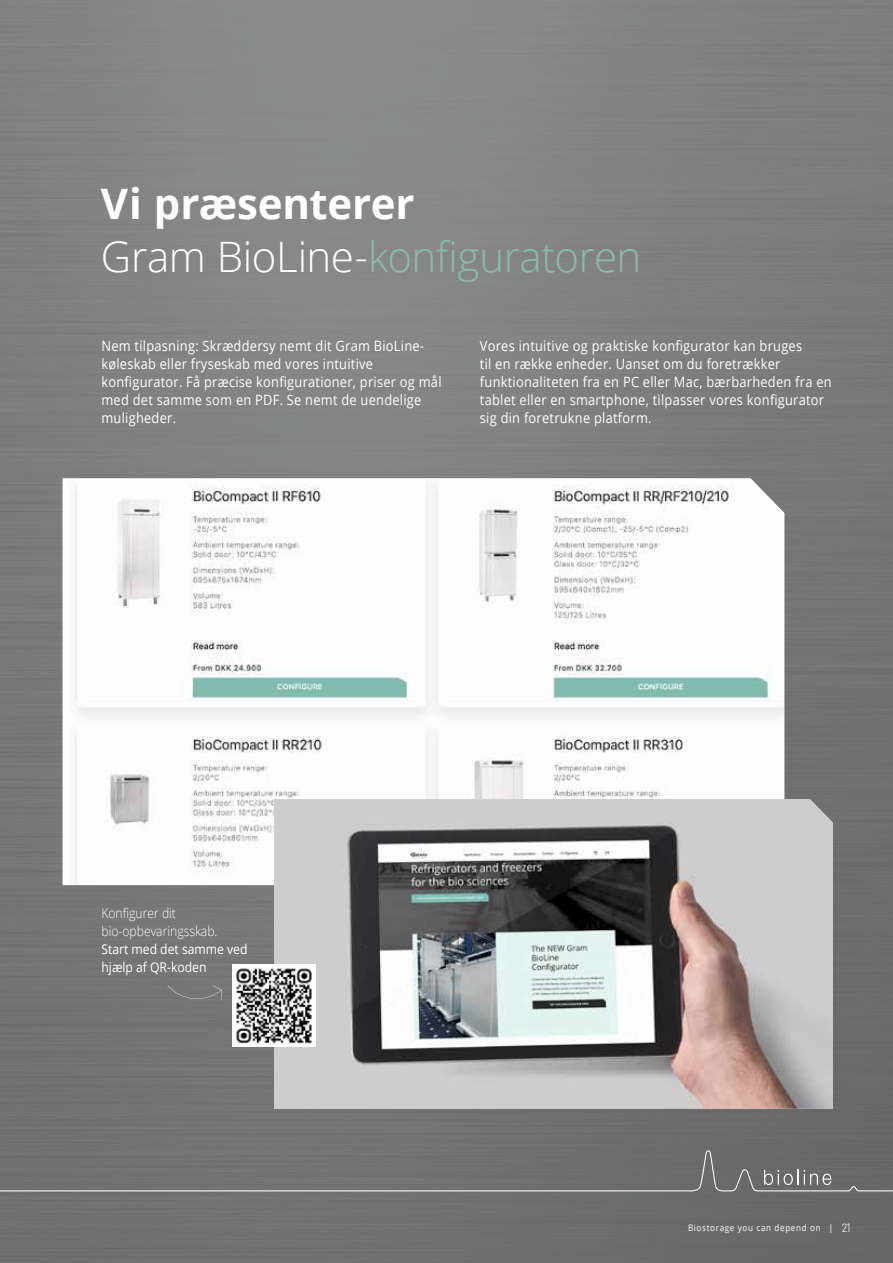
<style>
.page{position:relative;width:893px;height:1263px;background:#fff}
.page>*{position:absolute;margin:0;border:0;box-sizing:border-box;transform-origin:0 0}
.t1{font:300 42px/52.5px "Open Sans";letter-spacing:-.01em;color:#88bcac}
.t2{font:14.25px/18px "Open Sans";letter-spacing:.02em;color:#fff;scale:.9 1}
.t3{font:13.5px/18px "Open Sans";color:#fff;scale:.9 1}
.t4{font:300 13.5px/18px "Open Sans";color:#fff;scale:.9 1}
.t5{font:300 semi-condensed 12px "Barlow";color:#fff}
.t6{font:9px "Open Sans";letter-spacing:.08em;color:#fff;scale:.9 1}
.t7{font:9px "Open Sans";letter-spacing:.08em;color:#fff}
.s1{font-weight:700;color:#fff}
.s2{color:#fff}
</style>
<div class="page">
<img style="left:0;top:0;width:893px;height:1263px">
<img style="left:63px;top:478px;width:721px;height:407px">
<img style="left:274px;top:799px;width:559px;height:310px">
<svg style="left:168px;top:985px;width:54px;height:18px"></svg>
<img style="left:233px;top:964px;width:83px;height:83px">
<svg style="left:0;top:1150px;width:893px;height:41px;background:#727272"></svg>
<h1 class="t1" style="left:101px;top:177px;width:542px"><span class="s1">Vi præsenterer<br></span><span class="s2">Gram BioLine-</span>konfiguratoren</h1>
<p class="t2" style="left:101px;top:336px;width:379px">Nem tilpasning: Skræddersy nemt dit Gram BioLine&shy;køleskab eller fryseskab med vores intuitive konfigurator. Få præcise konfigurationer, priser og mål med det samme som en PDF. Se nemt de uendelige muligheder.</p>
<p class="t2" style="left:480px;top:336px;width:392px">Vores intuitive og praktiske konfigurator kan bruges<br>til en række enheder. Uanset om du foretrækker funktionaliteten fra en PC eller Mac, bærbarheden fra en tablet eller en smartphone, tilpasser vores konfigurator sig din foretrukne platform.</p>
<p class="t4" style="left:101px;top:904px;width:130px">Konfigurer dit bio-opbevaringsskab.</p>
<p class="t3" style="left:101px;top:940px;width:164px">Start med det samme ved hjælp af QR-koden</p>
<p class="t6" style="left:688px;top:1221px;width:149px">Biostorage you can depend on</p>
<p class="t5" style="left:842px;top:1219px;width:10px">21</p>
<p class="t7" style="left:828px;top:1221px;width:6px">|</p>
</div>
